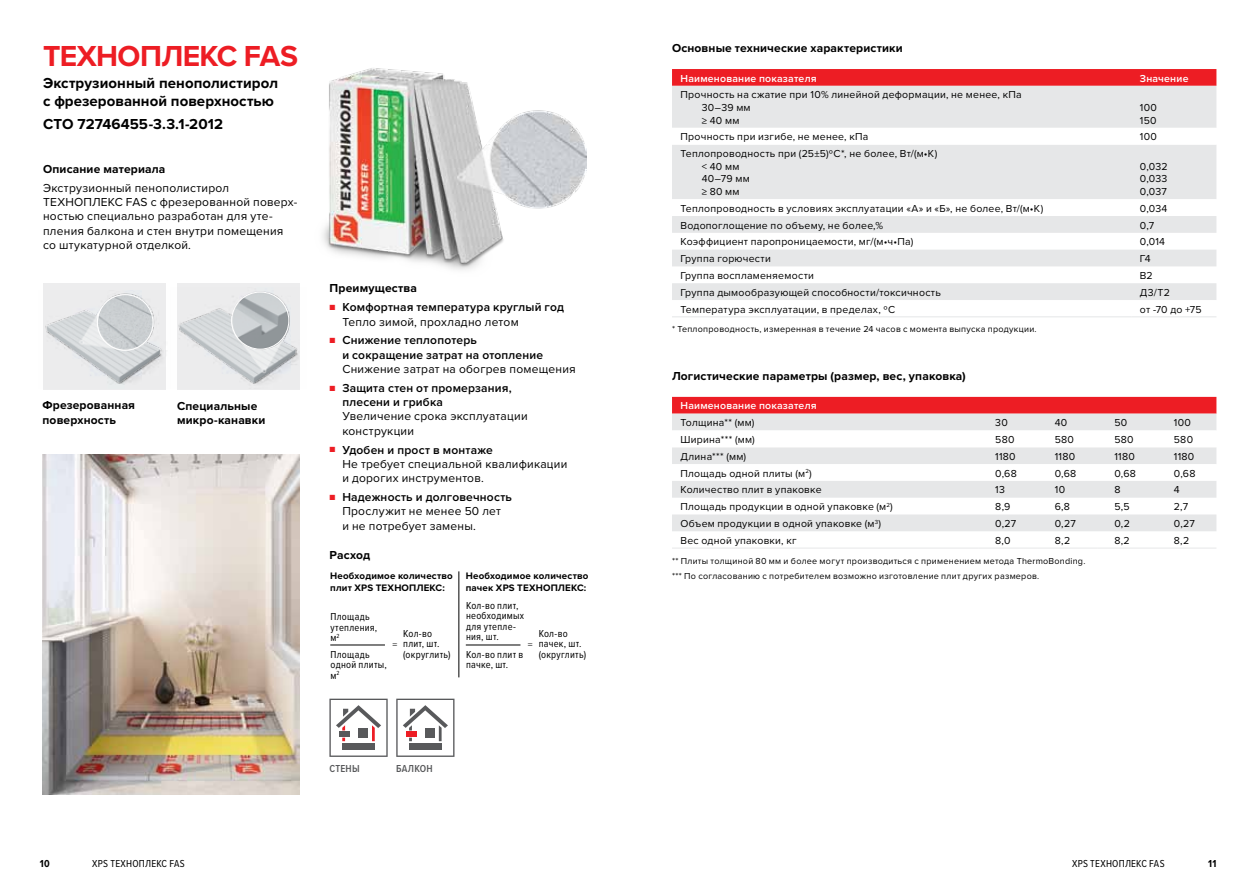
<style>
.page{position:relative;width:1259px;height:893px;background:#fff}
.page>*{position:absolute;margin:0;border:0;box-sizing:border-box;transform-origin:0 0}
.t1{font:700 30px "Proxima Nova";letter-spacing:-.02em;color:#ed1d24}
.t2{font:700 15px/18px "Proxima Nova";letter-spacing:.005em;color:#000}
.t3{font:12px/14.4px "Proxima Nova";letter-spacing:.02em;color:#000}
.t4{font:700 12px/14.4px "Proxima Nova";letter-spacing:.015em;color:#000}
.t5{font:600 12px/14.4px "Proxima Nova";letter-spacing:.015em;color:#000}
.t6{font:10.5px/12.6px "Proxima Nova";letter-spacing:.025em;color:#000}
.t7{font:10.5px/10.5px "Proxima Nova Cond";letter-spacing:.025em;color:#000}
.t8{font:600 10.5px "Proxima Nova";letter-spacing:.02em;color:#fff}
.t9{font:600 10.5px "Proxima Nova Cond";letter-spacing:.02em;color:#58595b}
.t10{font:700 10.5px "Proxima Nova Cond";color:#000}
.t11{font:700 9.75px/11.7px "Proxima Nova";letter-spacing:.02em;color:#000}
.t12{font:9.75px "Proxima Nova";color:#000}
.t13{font:9px/15px "Proxima Nova";letter-spacing:.03em;color:#000}
.s1{font-weight:400;font-size:9px;color:#ed1d24}
.s2{font-weight:400}
.s3{font-size:9px;color:#ed1d24}
.s4{font-weight:600}
</style>
<div class="page">
<hr style="left:330px;top:645px;width:55px;height:1px;background:#000">
<hr style="left:466px;top:645px;width:54px;height:1px;background:#000">
<hr style="left:458px;top:571px;width:1px;height:106px;background:#000">
<svg style="left:329px;top:699px;width:59px;height:58px"></svg>
<svg style="left:396px;top:699px;width:58px;height:58px"></svg>
<div style="left:672px;top:69px;width:544px;height:17px;background:#ed1d24"></div>
<div style="left:672px;top:86px;width:544px;height:42px;background:#e6e7e8"></div>
<div style="left:672px;top:145px;width:544px;height:54px;background:#e6e7e8"></div>
<svg style="left:672px;top:216px;width:544px;height:84px;fill:#e6e7e8"></svg>
<hr style="left:672px;top:316px;width:459px;height:1px;background:#e6e7e8">
<hr style="left:1131px;top:316px;width:85px;height:1px;background:#e6e7e8">
<svg style="left:672px;top:397px;width:544px;height:33px;background:#e98286"></svg>
<svg style="left:672px;top:447px;width:544px;height:101px"></svg>
<svg style="left:672px;top:481px;width:544px;height:50px"></svg>
<hr style="left:672px;top:548px;width:306px;height:1px;background:#e6e7e8">
<hr style="left:978px;top:548px;width:59px;height:1px;background:#e6e7e8">
<hr style="left:1037px;top:548px;width:60px;height:1px;background:#e6e7e8">
<hr style="left:1097px;top:548px;width:60px;height:1px;background:#e6e7e8">
<hr style="left:1157px;top:548px;width:59px;height:1px;background:#e6e7e8">
<img style="left:42px;top:454px;width:257px;height:340px">
<div style="left:43px;top:283px;width:122px;height:106px;background:#ededee"></div>
<div style="left:177px;top:283px;width:123px;height:106px;background:#ededee"></div>
<img style="left:45px;top:290px;width:121px;height:96px">
<div style="left:97px;top:294px;width:56px;height:57px;border:1px solid #fff;border-radius:50%"></div>
<img style="left:178px;top:291px;width:120px;height:93px">
<div style="left:231px;top:292px;width:58px;height:57px;border:1px solid #fff;border-radius:50%"></div>
<img style="left:322px;top:68px;width:264px;height:202px">
<h1 class="t1" style="left:43px;top:38px;width:256px">ТЕХНОПЛЕКС FAS</h1>
<h2 class="t2" style="left:43px;top:75px;width:236px">Экструзионный пенополистирол с фрезерованной поверхностью</h2>
<h2 class="t2" style="left:43px;top:115px;width:181px">СТО 72746455-3.3.1-2012</h2>
<p class="t4" style="left:43px;top:162px;width:124px">Описание материала</p>
<p class="t3" style="left:43px;top:181px;width:256px">Экструзионный пенополистирол ТЕХНОПЛЕКС FAS с фрезерованной поверх&shy;ностью специально разработан для уте&shy;пления балкона и стен внутри помещения со штукатурной отделкой.</p>
<p class="t4" style="left:43px;top:398px;width:94px">Фрезерованная поверхность</p>
<p class="t4" style="left:177px;top:399px;width:90px">Специальные микро-канавки</p>
<p class="t4" style="left:330px;top:282px;width:89px">Преимущества</p>
<p class="t5" style="left:342px;top:300px;width:223px;text-indent:-13px"><span class="s1">■</span> Комфортная температура круглый год<br><span class="s2">Тепло зимой, прохладно летом</span></p>
<p class="t5" style="left:342px;top:333px;width:202px;text-indent:-13px"><span class="s1">■</span> Снижение теплопотерь<br>и сокращение затрат на отопление</p>
<p class="t3" style="left:342px;top:362px;width:235px">Снижение затрат на обогрев помещения</p>
<p class="t5" style="left:342px;top:381px;width:171px;text-indent:-13px"><span class="s1">■</span> Защита стен от промерзания, плесени и грибка</p>
<p class="t3" style="left:342px;top:409px;width:187px">Увеличение срока эксплуатации конструкции</p>
<p class="t3" style="left:342px;top:443px;width:226px;text-indent:-13px"><span class="s3">■</span> <span class="s4">Удобен и прост в монтаже<br></span>Не требует специальной квалификации и дорогих инструментов.</p>
<p class="t3" style="left:342px;top:490px;width:171px;text-indent:-13px"><span class="s3">■</span> <span class="s4">Надежность и долговечность<br></span>Прослужит не менее 50 лет<br>и не потребует замены.</p>
<p class="t4" style="left:330px;top:548px;width:42px">Расход</p>
<p class="t11" style="left:330px;top:570px;width:124px">Необходимое количество плит XPS ТЕХНОПЛЕКС:</p>
<p class="t11" style="left:466px;top:570px;width:124px">Необходимое количество пачек XPS ТЕХНОПЛЕКС:</p>
<p class="t7" style="left:330px;top:612px;width:48px">Площадь утепления, м<sup>2</sup></p>
<p class="t7" style="left:466px;top:600px;width:60px">Кол-во плит, необходимых для утепле&shy;ния, шт.</p>
<p class="t12" style="left:392px;top:639px;width:6px">=</p>
<p class="t12" style="left:528px;top:639px;width:6px">=</p>
<p class="t7" style="left:330px;top:649px;width:58px">Площадь одной плиты, м<sup>2</sup></p>
<p class="t7" style="left:466px;top:649px;width:59px">Кол-во плит в пачке, шт.</p>
<p class="t7" style="left:403px;top:628px;width:49px">Кол-во плит, шт. (округлить)</p>
<p class="t7" style="left:539px;top:628px;width:49px">Кол-во пачек, шт. (округлить)</p>
<p class="t9" style="left:329px;top:762px;width:32px">стены</p>
<p class="t9" style="left:396px;top:762px;width:38px">Балкон</p>
<p class="t4" style="left:672px;top:41px;width:232px">Основные технические характеристики</p>
<p class="t8" style="left:680px;top:72px;width:138px">Наименование показателя</p>
<p class="t8" style="left:1140px;top:72px;width:50px">Значение</p>
<p class="t6" style="left:702px;top:89px;width:321px;text-indent:-21px">Прочность на сжатие при 10% линейной деформации, не менее, кПа<br>30–39 мм<br>≥ 40 мм</p>
<p class="t6" style="left:1140px;top:101px;width:19px">100<br>150</p>
<p class="t6" style="left:680px;top:131px;width:189px">Прочность при изгибе, не менее, кПа</p>
<p class="t6" style="left:1140px;top:131px;width:19px">100</p>
<p class="t6" style="left:702px;top:148px;width:237px;text-indent:-21px">Теплопроводность при (25±5)ºC*, не более, Вт/(м•К) &lt; 40 мм<br>40–79 мм<br>≥ 80 мм</p>
<p class="t6" style="left:1140px;top:160px;width:29px;text-align:justify">0,032<br>0,033<br>0,037</p>
<p class="t6" style="left:680px;top:202px;width:364px">Теплопроводность в условиях эксплуатации «А» и «Б», не более, Вт/(м•К)</p>
<p class="t6" style="left:1140px;top:202px;width:29px">0,034</p>
<p class="t6" style="left:680px;top:219px;width:204px">Водопоглощение по объему, не более,%</p>
<p class="t6" style="left:1140px;top:219px;width:16px">0,7</p>
<p class="t6" style="left:680px;top:236px;width:234px">Коэффициент паропроницаемости, мг/(м•ч•Па)</p>
<p class="t6" style="left:1140px;top:236px;width:27px">0,014</p>
<p class="t6" style="left:680px;top:253px;width:92px">Группа горючести</p>
<p class="t6" style="left:1140px;top:253px;width:12px">Г4</p>
<p class="t6" style="left:680px;top:269px;width:135px">Группа воспламеняемости</p>
<p class="t6" style="left:1140px;top:269px;width:14px">В2</p>
<p class="t6" style="left:680px;top:286px;width:262px">Группа дымообразующей способности/токсичность</p>
<p class="t6" style="left:1140px;top:286px;width:32px">Д3/Т2</p>
<p class="t6" style="left:680px;top:303px;width:216px">Температура эксплуатации, в пределах, ºC</p>
<p class="t6" style="left:1140px;top:303px;width:63px">от -70 до +75</p>
<p class="t13" style="left:672px;top:322px;width:366px">* Теплопроводность, измеренная в течение 24 часов с момента выпуска продукции.</p>
<p class="t4" style="left:672px;top:369px;width:295px">Логистические параметры (размер, вес, упаковка)</p>
<p class="t8" style="left:680px;top:400px;width:138px">Наименование показателя</p>
<p class="t6" style="left:680px;top:417px;width:75px">Толщина** (мм)</p>
<p class="t6" style="left:995px;top:417px;width:14px">30</p>
<p class="t6" style="left:1054px;top:417px;width:14px">40</p>
<p class="t6" style="left:1114px;top:417px;width:14px">50</p>
<p class="t6" style="left:1174px;top:417px;width:19px">100</p>
<p class="t6" style="left:680px;top:433px;width:76px">Ширина*** (мм)</p>
<p class="t6" style="left:995px;top:433px;width:21px">580</p>
<p class="t6" style="left:1054px;top:433px;width:21px">580</p>
<p class="t6" style="left:1114px;top:433px;width:21px">580</p>
<p class="t6" style="left:1174px;top:433px;width:21px">580</p>
<p class="t6" style="left:680px;top:450px;width:67px">Длина*** (мм)</p>
<p class="t6" style="left:995px;top:450px;width:22px">1180</p>
<p class="t6" style="left:1054px;top:450px;width:22px">1180</p>
<p class="t6" style="left:1114px;top:450px;width:22px">1180</p>
<p class="t6" style="left:1174px;top:450px;width:22px">1180</p>
<p class="t6" style="left:680px;top:467px;width:133px">Площадь одной плиты (м<sup>2</sup>)</p>
<p class="t6" style="left:995px;top:467px;width:23px">0,68</p>
<p class="t6" style="left:1054px;top:467px;width:23px">0,68</p>
<p class="t6" style="left:1114px;top:467px;width:23px">0,68</p>
<p class="t6" style="left:1174px;top:467px;width:23px">0,68</p>
<p class="t6" style="left:680px;top:484px;width:143px">Количество плит в упаковке</p>
<p class="t6" style="left:995px;top:484px;width:11px">13</p>
<p class="t6" style="left:1054px;top:484px;width:12px">10</p>
<p class="t6" style="left:1114px;top:484px;width:8px">8</p>
<p class="t6" style="left:1174px;top:484px;width:7px">4</p>
<p class="t6" style="left:680px;top:501px;width:214px">Площадь продукции в одной упаковке (м<sup>2</sup>)</p>
<p class="t6" style="left:995px;top:501px;width:17px">8,9</p>
<p class="t6" style="left:1054px;top:501px;width:17px">6,8</p>
<p class="t6" style="left:1114px;top:501px;width:17px">5,5</p>
<p class="t6" style="left:1174px;top:501px;width:16px">2,7</p>
<p class="t6" style="left:680px;top:517px;width:202px">Объем продукции в одной упаковке (м<sup>3</sup>)</p>
<p class="t6" style="left:995px;top:517px;width:22px">0,27</p>
<p class="t6" style="left:1054px;top:517px;width:22px">0,27</p>
<p class="t6" style="left:1114px;top:517px;width:17px">0,2</p>
<p class="t6" style="left:1174px;top:517px;width:22px">0,27</p>
<p class="t6" style="left:680px;top:534px;width:118px">Вес одной упаковки, кг</p>
<p class="t6" style="left:995px;top:534px;width:17px">8,0</p>
<p class="t6" style="left:1054px;top:534px;width:17px">8,2</p>
<p class="t6" style="left:1114px;top:534px;width:17px">8,2</p>
<p class="t6" style="left:1174px;top:534px;width:17px">8,2</p>
<p class="t13" style="left:672px;top:553px;width:415px">** Плиты толщиной 80 мм и более могут производиться с применением метода ThermoBonding. *** По согласованию с потребителем возможно изготовление плит других размеров.</p>
<p class="t7" style="left:92px;top:858px;width:94px">XPS ТЕХНОПЛЕКС FAS</p>
<p class="t7" style="left:1072px;top:858px;width:94px">XPS ТЕХНОПЛЕКС FAS</p>
<p class="t10" style="left:40px;top:857px;width:11px">10</p>
<p class="t10" style="left:1208px;top:857px;width:10px">11</p>
</div>
